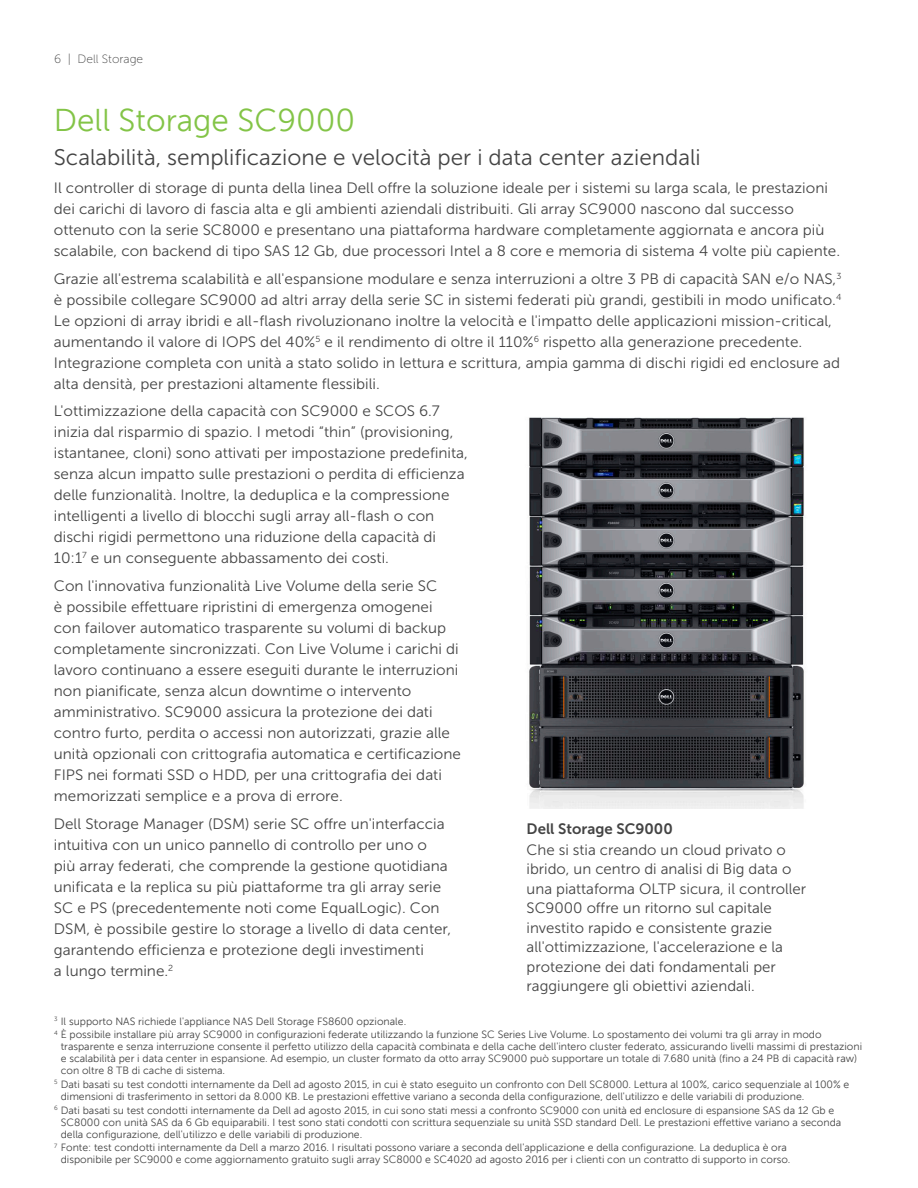
<style>
.page{position:relative;width:918px;height:1188px;background:#fff}
.page>*{position:absolute;margin:0;border:0;box-sizing:border-box;transform-origin:0 0}
.Header_Level_2{font:31.5px "Museo Sans For Dell";color:#83c447}
.Header_Level_2_Subhe{font:22.5px "Museo Sans For Dell 300";color:#444}
.Paragraph_3{font:15px/21px "Museo Sans For Dell 300";color:#444}
.Header_level_4_copy{font:15px/19.5px "Museo Sans For Dell 300";color:#444}
.Header_level_4{font:15px "Museo Sans For Dell 700";color:#444}
.Page_number{font:12px "Museo Sans For Dell 100";color:#444}
.Footnote{font:10.5px/12px "Museo Sans For Dell";color:#444}
</style>
<div class="page">
<img style="left:529px;top:417px;width:275px;height:391px">
<p class="Page_number" style="left:54px;top:53px;width:91px">6 | Dell Storage</p>
<p class="Header_Level_2" style="left:54px;top:103px;width:303px">Dell Storage SC9000</p>
<p class="Header_Level_2_Subhe" style="left:54px;top:145px;width:648px">Scalabilità, semplificazione e velocità per i data center aziendali</p>
<p class="Paragraph_3" style="left:54px;top:177px;width:788px">Il controller di storage di punta della linea Dell offre la soluzione ideale per i sistemi su larga scala, le prestazioni dei carichi di lavoro di fascia alta e gli ambienti aziendali distribuiti. Gli array SC9000 nascono dal successo ottenuto con la serie SC8000 e presentano una piattaforma hardware completamente aggiornata e ancora più scalabile, con backend di tipo SAS 12 Gb, due processori Intel a 8 core e memoria di sistema 4 volte più capiente.</p>
<p class="Paragraph_3" style="left:54px;top:268px;width:789px">Grazie all'estrema scalabilità e all'espansione modulare e senza interruzioni a oltre 3 PB di capacità SAN e/o NAS,<sup>3 </sup>è possibile collegare SC9000 ad altri array della serie SC in sistemi federati più grandi, gestibili in modo unificato.<sup>4<br></sup>Le opzioni di array ibridi e all-flash rivoluzionano inoltre la velocità e l'impatto delle applicazioni mission-critical, aumentando il valore di IOPS del 40%<sup>5</sup> e il rendimento di oltre il 110%<sup>6</sup> rispetto alla generazione precedente.<br>Integrazione completa con unità a stato solido in lettura e scrittura, ampia gamma di dischi rigidi ed enclosure ad alta densità, per prestazioni altamente flessibili.</p>
<p class="Paragraph_3" style="left:54px;top:401px;width:416px">L'ottimizzazione della capacità con SC9000 e SCOS 6.7 inizia dal risparmio di spazio. I metodi “thin” (provisioning, istantanee, cloni) sono attivati per impostazione predefinita, senza alcun impatto sulle prestazioni o perdita di efficienza delle funzionalità. Inoltre, la deduplica e la compressione intelligenti a livello di blocchi sugli array all-flash o con dischi rigidi permettono una riduzione della capacità di 10:1<sup>7</sup> e un conseguente abbassamento dei costi.</p>
<p class="Paragraph_3" style="left:54px;top:575px;width:409px">Con l'innovativa funzionalità Live Volume della serie SC<br>è possibile effettuare ripristini di emergenza omogenei con failover automatico trasparente su volumi di backup completamente sincronizzati. Con Live Volume i carichi di lavoro continuano a essere eseguiti durante le interruzioni non pianificate, senza alcun downtime o intervento amministrativo. SC9000 assicura la protezione dei dati contro furto, perdita o accessi non autorizzati, grazie alle unità opzionali con crittografia automatica e certificazione FIPS nei formati SSD o HDD, per una crittografia dei dati memorizzati semplice e a prova di errore.</p>
<p class="Paragraph_3" style="left:54px;top:813px;width:399px">Dell Storage Manager (DSM) serie SC offre un'interfaccia intuitiva con un unico pannello di controllo per uno o più array federati, che comprende la gestione quotidiana unificata e la replica su più piattaforme tra gli array serie SC e PS (precedentemente noti come EqualLogic). Con DSM, è possibile gestire lo storage a livello di data center, garantendo efficienza e protezione degli investimenti<br>a lungo termine.<sup>2</sup></p>
<p class="Header_level_4" style="left:527px;top:820px;width:148px">Dell Storage SC9000</p>
<p class="Header_level_4_copy" style="left:527px;top:840px;width:281px">Che si stia creando un cloud privato o ibrido, un centro di analisi di Big data o una piattaforma OLTP sicura, il controller SC9000 offre un ritorno sul capitale investito rapido e consistente grazie all'ottimizzazione, l'accelerazione e la protezione dei dati fondamentali per raggiungere gli obiettivi aziendali.</p>
<p class="Footnote" style="left:54px;top:1015px;width:354px"><sup>3</sup> Il supporto NAS richiede l'appliance NAS Dell Storage FS8600 opzionale.</p>
<p class="Footnote" style="left:61px;top:1029px;width:803px;text-indent:-7px"><sup>4</sup> È possibile installare più array SC9000 in configurazioni federate utilizzando la funzione SC Series Live Volume. Lo spostamento dei volumi tra gli array in modo trasparente e senza interruzione consente il perfetto utilizzo della capacità combinata e della cache dell'intero cluster federato, assicurando livelli massimi di prestazioni e scalabilità per i data center in espansione. Ad esempio, un cluster formato da otto array SC9000 può supportare un totale di 7.680 unità (fino a 24 PB di capacità raw) con oltre 8 TB di cache di sistema.</p>
<p class="Footnote" style="left:61px;top:1078px;width:790px;text-indent:-7px"><sup>5</sup> Dati basati su test condotti internamente da Dell ad agosto 2015, in cui è stato eseguito un confronto con Dell SC8000. Lettura al 100%, carico sequenziale al 100% e dimensioni di trasferimento in settori da 8.000 KB. Le prestazioni effettive variano a seconda della configurazione, dell'utilizzo e delle variabili di produzione.</p>
<p class="Footnote" style="left:61px;top:1104px;width:782px;text-indent:-7px"><sup>6</sup> Dati basati su test condotti internamente da Dell ad agosto 2015, in cui sono stati messi a confronto SC9000 con unità ed enclosure di espansione SAS da 12 Gb e<br>SC8000 con unità SAS da 6 Gb equiparabili. I test sono stati condotti con scrittura sequenziale su unità SSD standard Dell. Le prestazioni effettive variano a seconda della configurazione, dell'utilizzo e delle variabili di produzione.</p>
<p class="Footnote" style="left:61px;top:1142px;width:731px;text-indent:-7px"><sup>7</sup> Fonte: test condotti internamente da Dell a marzo 2016. I risultati possono variare a seconda dell'applicazione e della configurazione. La deduplica è ora disponibile per SC9000 e come aggiornamento gratuito sugli array SC8000 e SC4020 ad agosto 2016 per i clienti con un contratto di supporto in corso.</p>
</div>
